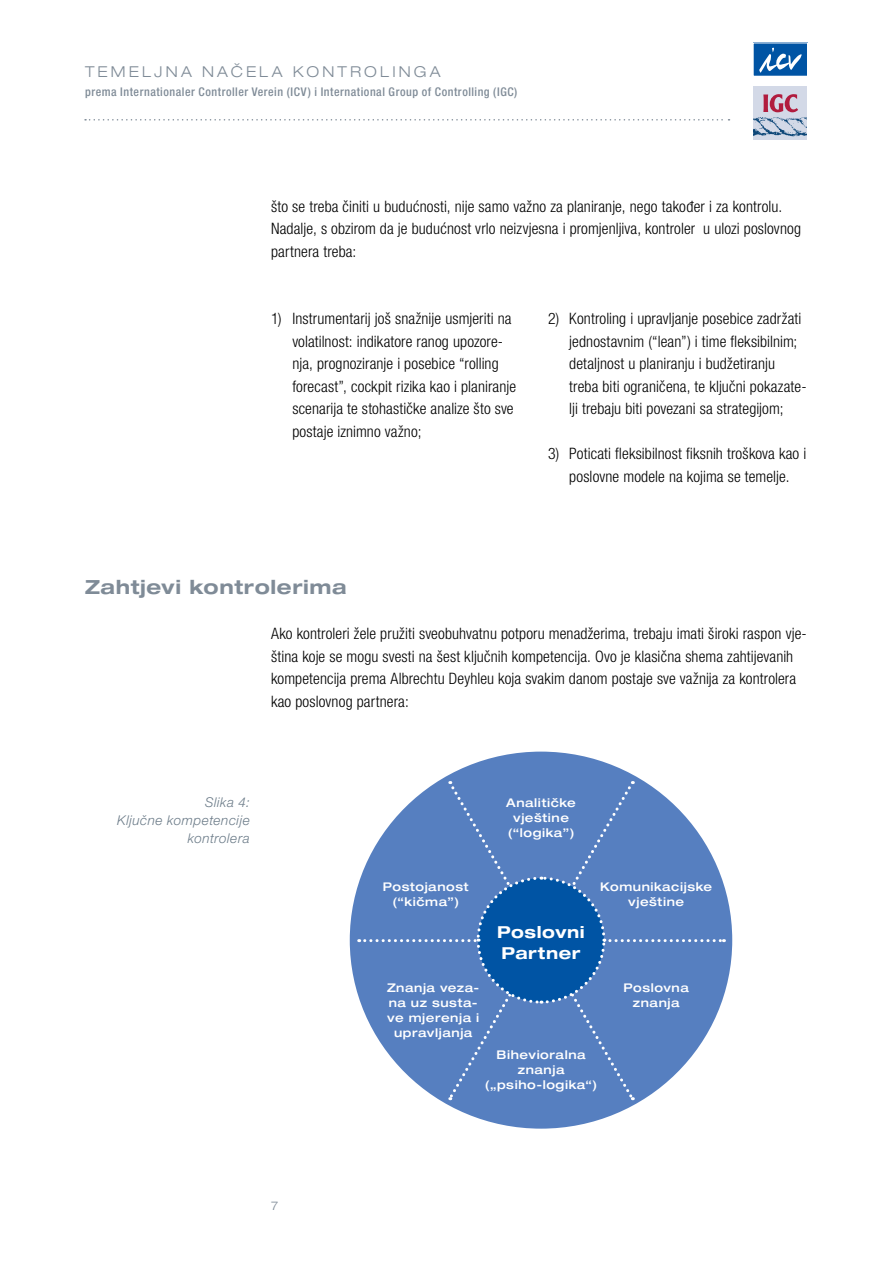
<style>
.page{position:relative;width:893px;height:1263px;background:#fff}
.page>*{position:absolute;margin:0;border:0;box-sizing:border-box;transform-origin:0 0}
.t1{font:700 expanded 19.5px "Helvetica Neue LT Pro";letter-spacing:.035em;color:#7f8b97}
.t2{font:700 expanded 16.5px/21px "Helvetica Neue LT Pro";letter-spacing:.035em;color:#fff}
.t3{font:300 condensed 15.75px/22.5px "Helvetica Neue LT Pro";letter-spacing:.01em;color:#000}
.t4{font:300 expanded 15px "Helvetica Neue LT Pro";letter-spacing:.21em;color:#7f8b97}
.t5{font:italic 300 13.5px/18px "Helvetica Neue LT Pro";letter-spacing:.04em;color:#6b7b88;text-align:right}
.t6{font:500 expanded 12px/15px "Helvetica Neue LT Pro";letter-spacing:.05em;color:#fff;text-align:center}
.t7{font:500 condensed 12px "Helvetica Neue LT Pro";letter-spacing:.045em;color:#7f8b97}
.t8{font:300 expanded 12px "Helvetica Neue LT Pro";color:#7f8b97}
</style>
<div class="page">
<svg style="left:85px;top:119px;width:644px;height:2px"></svg>
<div style="left:753px;top:43px;width:54px;height:33px;background:#0054a4"></div>
<svg style="left:759px;top:48px;width:43px;height:25px"></svg>
<div style="left:753px;top:43px;width:55px;height:34px;border:1px solid #fff"></div>
<svg style="left:753px;top:86px;width:54px;height:54px"></svg>
<div style="left:754px;top:87px;width:53px;height:53px;background:#d3d9e7"></div>
<img style="left:754px;top:117px;width:53px;height:20px">
<svg style="left:763px;top:94px;width:35px;height:18px"></svg>
<div style="left:350px;top:752px;width:382px;height:377px;background:#567fc0;border-radius:50%"></div>
<svg style="left:448px;top:784px;width:185px;height:316px"></svg>
<svg style="left:359px;top:875px;width:365px;height:130px"></svg>
<p class="t4" style="left:85px;top:62px;width:357px">TEMELJNA NAČELA KONTROLINGA</p>
<p class="t7" style="left:85px;top:85px;width:434px">prema Internationaler Controller Verein (ICV) i International Group of Controlling (IGC)</p>
<p class="t3" style="left:271px;top:195px;width:531px">što se treba činiti u budućnosti, nije samo važno za planiranje, nego također i za kontrolu.<br>Nadalje, s obzirom da je budućnost vrlo neizvjesna i promjenljiva, kontroler u ulozi poslovnog partnera treba:</p>
<p class="t3" style="left:292px;top:307px;width:225px;text-indent:-21px">1) Instrumentarij još snažnije usmjeriti na volatilnost: indikatore ranog upozore&shy;nja, prognoziranje i posebice “rolling forecast”, cockpit rizika kao i planiranje scenarija te stohastičke analize što sve postaje iznimno važno;</p>
<p class="t3" style="left:569px;top:307px;width:239px;text-indent:-21px">2) Kontroling i upravljanje posebice zadržati jednostavnim (“lean”) i time fleksibilnim; detaljnost u planiranju i budžetiranju treba biti ograničena, te ključni pokazate&shy;lji trebaju biti povezani sa strategijom;</p>
<p class="t3" style="left:548px;top:442px;width:260px;text-align:center">3) Poticati fleksibilnost fiksnih troškova kao i poslovne modele na kojima se temelje.</p>
<p class="t1" style="left:85px;top:574px;width:263px">Zahtjevi kontrolerima</p>
<p class="t3" style="left:271px;top:622px;width:537px">Ako kontroleri žele pružiti sveobuhvatnu potporu menadžerima, trebaju imati široki raspon vje&shy;ština koje se mogu svesti na šest ključnih kompetencija. Ovo je klasična shema zahtijevanih kompetencija prema Albrechtu Deyhleu koja svakim danom postaje sve važnija za kontrolera kao poslovnog partnera:</p>
<p class="t5" style="left:117px;top:793px;width:134px">Slika 4:<br>Ključne kompetencije kontrolera</p>
<p class="t8" style="left:271px;top:1198px;width:9px">7</p>
<p class="t6" style="left:383px;top:879px;width:87px">Postojanost (“kičma”)</p>
<p class="t6" style="left:387px;top:980px;width:94px">Znanja veza&shy;na uz susta&shy;ve mjerenja i upravljanja</p>
<p class="t6" style="left:506px;top:795px;width:71px">Analitičke vještine (“logika”)</p>
<p class="t2" style="left:497px;top:921px;width:89px">Poslovni<br>Partner</p>
<p class="t6" style="left:600px;top:879px;width:113px">Komunikacijske vještine</p>
<p class="t6" style="left:624px;top:980px;width:67px">Poslovna znanja</p>
<p class="t6" style="left:485px;top:1047px;width:114px">Bihevioralna znanja („psiho-logika“)</p>
</div>
